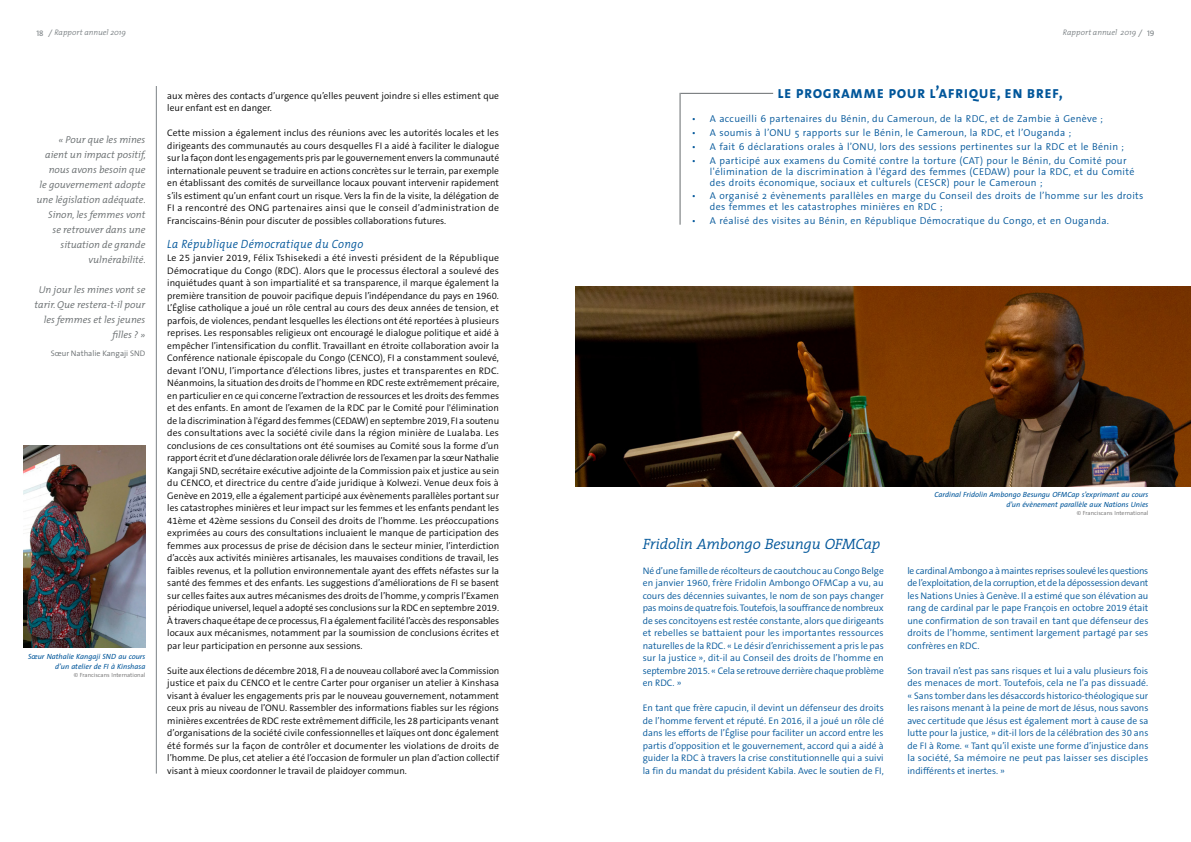
<style>
.page{position:relative;width:1191px;height:842px;background:#fff}
.page>*{position:absolute;margin:0;border:0;box-sizing:border-box;transform-origin:0 0}
.fi_17_subhead_neu{font:17px "The Mix Bold Caps";letter-spacing:.03em;color:#00569a;scale:.92 1}
.fi_17_head{font:italic 300 15px "The Serif";letter-spacing:-.01em;color:#00569a}
.fi_17_subhead_neu-2{font:italic 300 12px "The Mix";letter-spacing:.03em;color:#00569a;scale:.92 1}
.t1{font:300 10px/11px "The Sans";letter-spacing:.03em;color:#00569a}
.fi_17_zitate{font:italic 300 10px/15px "The Mix";color:#676c6e;text-align:right}
.fi_17_fließtext_neu{font:300 9.5px/12.5px "The Sans B W4";color:#000;text-align:justify}
.fi_17_fließtext_neu-2{font:300 9.5px/12.5px "The Sans B W4";color:#00569a;text-align:justify}
.t2{font:italic 300 8px "The Mix";color:#7d8386}
.fi_17_zitat_name{font:300 8px "The Sans";color:#676c6e}
.fi_bildunterschrift{font:italic 7.5px/10px "The Sans";color:#00569a;text-align:right}
.bildnachweis_neu{font:300 6px "The Sans";color:#706f6f}
.s1{font-family:"The Sans Caps";font-weight:400;font-style:normal}
.s2{font-size:11px}
</style>
<div class="page">
<hr style="left:680px;top:93px;width:93px;height:1px;background:#676c6e">
<hr style="left:679px;top:93px;width:1px;height:132px;background:#676c6e">
<hr style="left:156px;top:86px;width:1px;height:688px;background:#7d8386">
<img style="left:24px;top:445px;width:121px;height:202px">
<img style="left:575px;top:286px;width:616px;height:200px">
<p class="t2" style="left:36px;top:26px;width:91px"><span class="s1">18</span> <span class="s2">/</span> Rapport annuel 2019</p>
<p class="t2" style="left:1063px;top:26px;width:93px">Rapport annuel 2019 <span class="s2">/</span> <span class="s1">19</span></p>
<p class="fi_17_zitate" style="left:37px;top:132px;width:111px">« Pour que les mines aient un impact positif, nous avons besoin que<br>le gouvernement adopte une législation adéquate.<br>Sinon, les femmes vont<br>se retrouver dans une situation de grande vulnérabilité.</p>
<p class="fi_17_zitate" style="left:35px;top:282px;width:112px">Un jour les mines vont se tarir. Que restera-t-il pour les femmes et les jeunes filles ? »</p>
<p class="fi_17_zitat_name" style="left:51px;top:347px;width:96px">Sœur Nathalie Kangaji SND</p>
<p class="fi_bildunterschrift" style="left:28px;top:651px;width:119px">Sœur Nathalie Kangaji SND au cours d’un atelier de FI à Kinshasa</p>
<p class="bildnachweis_neu" style="left:74px;top:669px;width:73px">© Franciscans International</p>
<p class="fi_17_fließtext_neu" style="left:167px;top:89px;width:333px">aux mères des contacts d’urgence qu’elles peuvent joindre si elles estiment que leur enfant est en danger.</p>
<p class="fi_17_fließtext_neu" style="left:167px;top:127px;width:333px">Cette mission a également inclus des réunions avec les autorités locales et les dirigeants des communautés au cours desquelles FI a aidé à faciliter le dialogue sur la façon dont les engagements pris par le gouvernement envers la communauté internationale peuvent se traduire en actions concrètes sur le terrain, par exemple en établissant des comités de surveillance locaux pouvant intervenir rapidement s’ils estiment qu’un enfant court un risque. Vers la fin de la visite, la délégation de FI a rencontré des ONG partenaires ainsi que le conseil d’administration de Franciscains-Bénin pour discuter de possibles collaborations futures.</p>
<p class="fi_17_subhead_neu-2" style="left:167px;top:234px;width:215px">La République Démocratique du Congo</p>
<p class="fi_17_fließtext_neu" style="left:167px;top:252px;width:333px">Le 25 janvier 2019, Félix Tshisekedi a été investi président de la République Démocratique du Congo (RDC). Alors que le processus électoral a soulevé des inquiétudes quant à son impartialité et sa transparence, il marque également la première transition de pouvoir pacifique depuis l’indépendance du pays en 1960.<br>L’Église catholique a joué un rôle central au cours des deux années de tension, et parfois, de violences, pendant lesquelles les élections ont été reportées à plusieurs reprises. Les responsables religieux ont encouragé le dialogue politique et aidé à empêcher l’intensification du conflit. Travaillant en étroite collaboration avoir la Conférence nationale épiscopale du Congo (CENCO), FI a constamment soulevé, devant l’ONU, l’importance d’élections libres, justes et transparentes en RDC.<br>Néanmoins, la situation des droits de l’homme en RDC reste extrêmement précaire, en particulier en ce qui concerne l’extraction de ressources et les droits des femmes et des enfants. En amont de l’examen de la RDC par le Comité pour l'élimination de la discrimination à l'égard des femmes (CEDAW) en septembre 2019, FI a soutenu des consultations avec la société civile dans la région minière de Lualaba. Les conclusions de ces consultations ont été soumises au Comité sous la forme d’un rapport écrit et d’une déclaration orale délivrée lors de l’examen par la sœur Nathalie Kangaji SND, secrétaire exécutive adjointe de la Commission paix et justice au sein du CENCO, et directrice du centre d’aide juridique à Kolwezi. Venue deux fois à Genève en 2019, elle a également participé aux évènements parallèles portant sur les catastrophes minières et leur impact sur les femmes et les enfants pendant les 41ème et 42ème sessions du Conseil des droits de l’homme. Les préoccupations exprimées au cours des consultations incluaient le manque de participation des femmes aux processus de prise de décision dans le secteur minier, l’interdiction d’accès aux activités minières artisanales, les mauvaises conditions de travail, les faibles revenus, et la pollution environnementale ayant des effets néfastes sur la santé des femmes et des enfants. Les suggestions d’améliorations de FI se basent sur celles faites aux autres mécanismes des droits de l’homme, y compris l’Examen périodique universel, lequel a adopté ses conclusions sur la RDC en septembre 2019.<br>À travers chaque étape de ce processus, FI a également facilité l’accès des responsables locaux aux mécanismes, notamment par la soumission de conclusions écrites et par leur participation en personne aux sessions.</p>
<p class="fi_17_fließtext_neu" style="left:167px;top:664px;width:333px">Suite aux élections de décembre 2018, FI a de nouveau collaboré avec la Commission justice et paix du CENCO et le centre Carter pour organiser un atelier à Kinshasa visant à évaluer les engagements pris par le nouveau gouvernement, notamment ceux pris au niveau de l’ONU. Rassembler des informations fiables sur les régions minières excentrées de RDC reste extrêmement difficile, les 28 participants venant d’organisations de la société civile confessionnelles et laïques ont donc également été formés sur la façon de contrôler et documenter les violations de droits de l’homme. De plus, cet atelier a été l’occasion de formuler un plan d’action collectif visant à mieux coordonner le travail de plaidoyer commun.</p>
<p class="fi_17_subhead_neu" style="left:777px;top:78px;width:311px">le programme pour l’afrique, en bref,</p>
<p class="t1" style="left:692px;top:113px;width:413px">• A accueilli 6 partenaires du Bénin, du Cameroun, de la RDC, et de Zambie à Genève ;</p>
<p class="t1" style="left:692px;top:127px;width:381px">• A soumis à l’ONU 5 rapports sur le Bénin, le Cameroun, la RDC, et l’Ouganda ;</p>
<p class="t1" style="left:692px;top:140px;width:433px">• A fait 6 déclarations orales à l’ONU, lors des sessions pertinentes sur la RDC et le Bénin ;</p>
<p class="t1" style="left:710px;top:154px;width:426px;text-indent:-18px">• A participé aux examens du Comité contre la torture (CAT) pour le Bénin, du Comité pour l'élimination de la discrimination à l'égard des femmes (CEDAW) pour la RDC, et du Comité des droits économique, sociaux et culturels (CESCR) pour le Cameroun ;</p>
<p class="t1" style="left:710px;top:190px;width:435px;text-indent:-18px">• A organisé 2 évènements parallèles en marge du Conseil des droits de l’homme sur les droits des femmes et les catastrophes minières en RDC ;</p>
<p class="t1" style="left:692px;top:215px;width:419px">• A réalisé des visites au Bénin, en République Démocratique du Congo, et en Ouganda.</p>
<p class="fi_17_head" style="left:643px;top:531px;width:239px">Fridolin Ambongo Besungu OFMCap</p>
<p class="fi_17_fließtext_neu-2" style="left:643px;top:564px;width:243px">Né d’une famille de récolteurs de caoutchouc au Congo Belge en janvier 1960, frère Fridolin Ambongo OFMCap a vu, au cours des décennies suivantes, le nom de son pays changer pas moins de quatre fois. Toutefois, la souffrance de nombreux de ses concitoyens est restée constante, alors que dirigeants et rebelles se battaient pour les importantes ressources naturelles de la RDC. « Le désir d’enrichissement a pris le pas sur la justice », dit-il au Conseil des droits de l’homme en septembre 2015. « Cela se retrouve derrière chaque problème en RDC. »</p>
<p class="fi_17_fließtext_neu-2" style="left:643px;top:702px;width:243px">En tant que frère capucin, il devint un défenseur des droits de l’homme fervent et réputé. En 2016, il a joué un rôle clé dans les efforts de l’Église pour faciliter un accord entre les partis d’opposition et le gouvernement, accord qui a aidé à guider la RDC à travers la crise constitutionnelle qui a suivi la fin du mandat du président Kabila. Avec le soutien de FI,</p>
<p class="fi_bildunterschrift" style="left:934px;top:489px;width:216px">Cardinal Fridolin Ambongo Besungu OFMCap s’exprimant au cours d’un évènement parallèle aux Nations Unies</p>
<p class="bildnachweis_neu" style="left:1076px;top:508px;width:73px">© Franciscans International</p>
<p class="fi_17_fließtext_neu-2" style="left:907px;top:564px;width:242px">le cardinal Ambongo a à maintes reprises soulevé les questions de l’exploitation, de la corruption, et de la dépossession devant les Nations Unies à Genève. Il a estimé que son élévation au rang de cardinal par le pape François en octobre 2019 était une confirmation de son travail en tant que défenseur des droits de l’homme, sentiment largement partagé par ses confrères en RDC.</p>
<p class="fi_17_fließtext_neu-2" style="left:907px;top:664px;width:243px">Son travail n’est pas sans risques et lui a valu plusieurs fois des menaces de mort. Toutefois, cela ne l’a pas dissuadé. « Sans tomber dans les désaccords historico-théologique sur les raisons menant à la peine de mort de Jésus, nous savons avec certitude que Jésus est également mort à cause de sa lutte pour la justice, » dit-il lors de la célébration des 30 ans de FI à Rome. « Tant qu’il existe une forme d’injustice dans la société, Sa mémoire ne peut pas laisser ses disciples indifférents et inertes. »</p>
</div>
